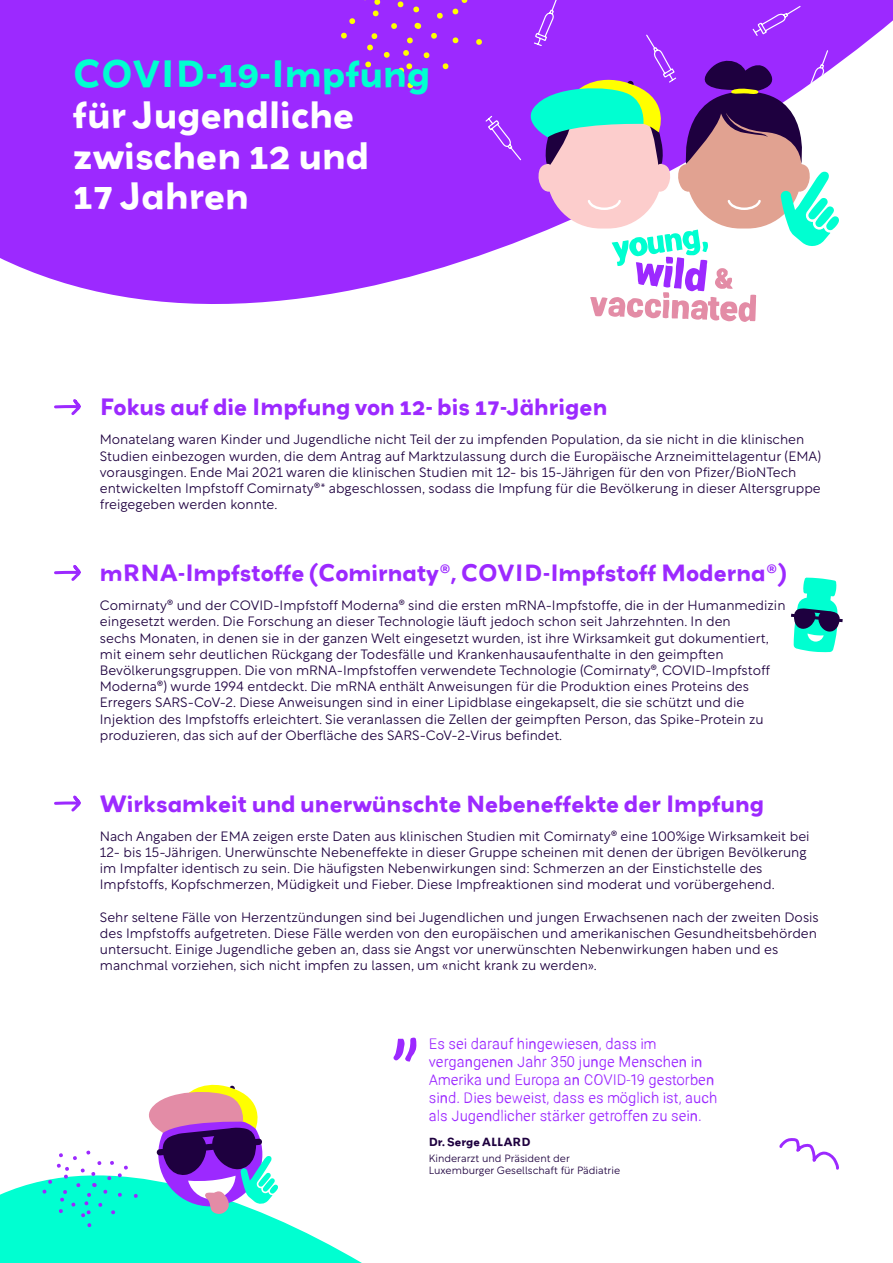
<style>
.page{position:relative;width:893px;height:1263px;background:#fff}
.page>*{position:absolute;margin:0;border:0;box-sizing:border-box;transform-origin:0 0}
.t1{font:700 33.9px/40.7px "Grenadine MVB";color:#fff}
.t2{font:700 33.9px "Grenadine MVB";color:#00ffd1}
.t3{font:700 21px "Grenadine MVB";color:#9c29ff}
.t4{font:300 15px/18px "Ramona";color:#9c29ff}
.t5{font:300 13.5px/16.2px "Rotunda";color:#1e003f}
.t6{font:300 10.5px/12px "Rotunda";color:#1e003f}
.t7{font:700 10.5px "Grenadine MVB";color:#1e003f}
</style>
<div class="page">
<svg style="left:0;top:0;width:893px;height:304px;background:#a947ff"></svg>
<svg style="left:341px;top:32px;width:6px;height:7px"></svg>
<svg style="left:349px;top:18px;width:6px;height:6px"></svg>
<svg style="left:407px;top:82px;width:7px;height:7px"></svg>
<svg style="left:362px;top:0;width:106px;height:74px;background:#a237ed"></svg>
<svg style="left:476px;top:0;width:363px;height:322px"></svg>
<svg style="left:791px;top:577px;width:52px;height:75px"></svg>
<svg style="left:54px;top:399px;width:27px;height:16px"></svg>
<svg style="left:54px;top:565px;width:27px;height:16px"></svg>
<svg style="left:54px;top:795px;width:27px;height:17px"></svg>
<svg style="left:393px;top:1037px;width:24px;height:24px"></svg>
<svg style="left:0;top:1084px;width:362px;height:179px"></svg>
<svg style="left:779px;top:1138px;width:60px;height:32px"></svg>
<h1 class="t2" style="left:73px;top:49px;width:359px">COVID-19-Impfung</h1>
<h1 class="t1" style="left:73px;top:93px;width:298px">für Jugendliche zwischen 12 und<br>17 Jahren</h1>
<h2 class="t3" style="left:100px;top:392px;width:509px">Fokus auf die Impfung von 12- bis 17-Jährigen</h2>
<p class="t5" style="left:100px;top:430px;width:723px">Monatelang waren Kinder und Jugendliche nicht Teil der zu impfenden Population, da sie nicht in die klinischen Studien einbezogen wurden, die dem Antrag auf Marktzulassung durch die Europäische Arzneimittelagentur (EMA) vorausgingen. Ende Mai 2021 waren die klinischen Studien mit 12- bis 15-Jährigen für den von Pfizer/BioNTech entwickelten Impfstoff Comirnaty®* abgeschlossen, sodass die Impfung für die Bevölkerung in dieser Altersgruppe freigegeben werden konnte.</p>
<h2 class="t3" style="left:100px;top:558px;width:688px">mRNA-Impfstoffe (Comirnaty®, COVID-Impfstoff Moderna®)</h2>
<p class="t5" style="left:100px;top:596px;width:687px">Comirnaty® und der COVID-Impfstoff Moderna® sind die ersten mRNA-Impfstoffe, die in der Humanmedizin eingesetzt werden. Die Forschung an dieser Technologie läuft jedoch schon seit Jahrzehnten. In den<br>sechs Monaten, in denen sie in der ganzen Welt eingesetzt wurden, ist ihre Wirksamkeit gut dokumentiert, mit einem sehr deutlichen Rückgang der Todesfälle und Krankenhausaufenthalte in den geimpften Bevölkerungsgruppen. Die von mRNA-Impfstoffen verwendete Technologie (Comirnaty®, COVID-Impfstoff Moderna®) wurde 1994 entdeckt. Die mRNA enthält Anweisungen für die Produktion eines Proteins des Erregers SARS-CoV-2. Diese Anweisungen sind in einer Lipidblase eingekapselt, die sie schützt und die Injektion des Impfstoffs erleichtert. Sie veranlassen die Zellen der geimpften Person, das Spike-Protein zu produzieren, das sich auf der Oberfläche des SARS-CoV-2-Virus befindet.</p>
<h2 class="t3" style="left:100px;top:788px;width:666px">Wirksamkeit und unerwünschte Nebeneffekte der Impfung</h2>
<p class="t5" style="left:100px;top:827px;width:711px">Nach Angaben der EMA zeigen erste Daten aus klinischen Studien mit Comirnaty® eine 100%ige Wirksamkeit bei 12- bis 15-Jährigen. Unerwünschte Nebeneffekte in dieser Gruppe scheinen mit denen der übrigen Bevölkerung im Impfalter identisch zu sein. Die häufigsten Nebenwirkungen sind: Schmerzen an der Einstichstelle des Impfstoffs, Kopfschmerzen, Müdigkeit und Fieber. Diese Impfreaktionen sind moderat und vorübergehend.</p>
<p class="t5" style="left:100px;top:908px;width:720px">Sehr seltene Fälle von Herzentzündungen sind bei Jugendlichen und jungen Erwachsenen nach der zweiten Dosis des Impfstoffs aufgetreten. Diese Fälle werden von den europäischen und amerikanischen Gesundheitsbehörden untersucht. Einige Jugendliche geben an, dass sie Angst vor unerwünschten Nebenwirkungen haben und es manchmal vorziehen, sich nicht impfen zu lassen, um «nicht krank zu werden».</p>
<p class="t4" style="left:429px;top:1036px;width:290px">Es sei darauf hingewiesen, dass im vergangenen Jahr 350 junge Menschen in Amerika und Europa an COVID-19 gestorben sind. Dies beweist, dass es möglich ist, auch als Jugendlicher stärker getroffen zu sein.</p>
<p class="t7" style="left:429px;top:1134px;width:103px">Dr. Serge ALLARD</p>
<p class="t6" style="left:429px;top:1152px;width:193px">Kinderarzt und Präsident der<br>Luxemburger Gesellschaft für Pädiatrie</p>
</div>
